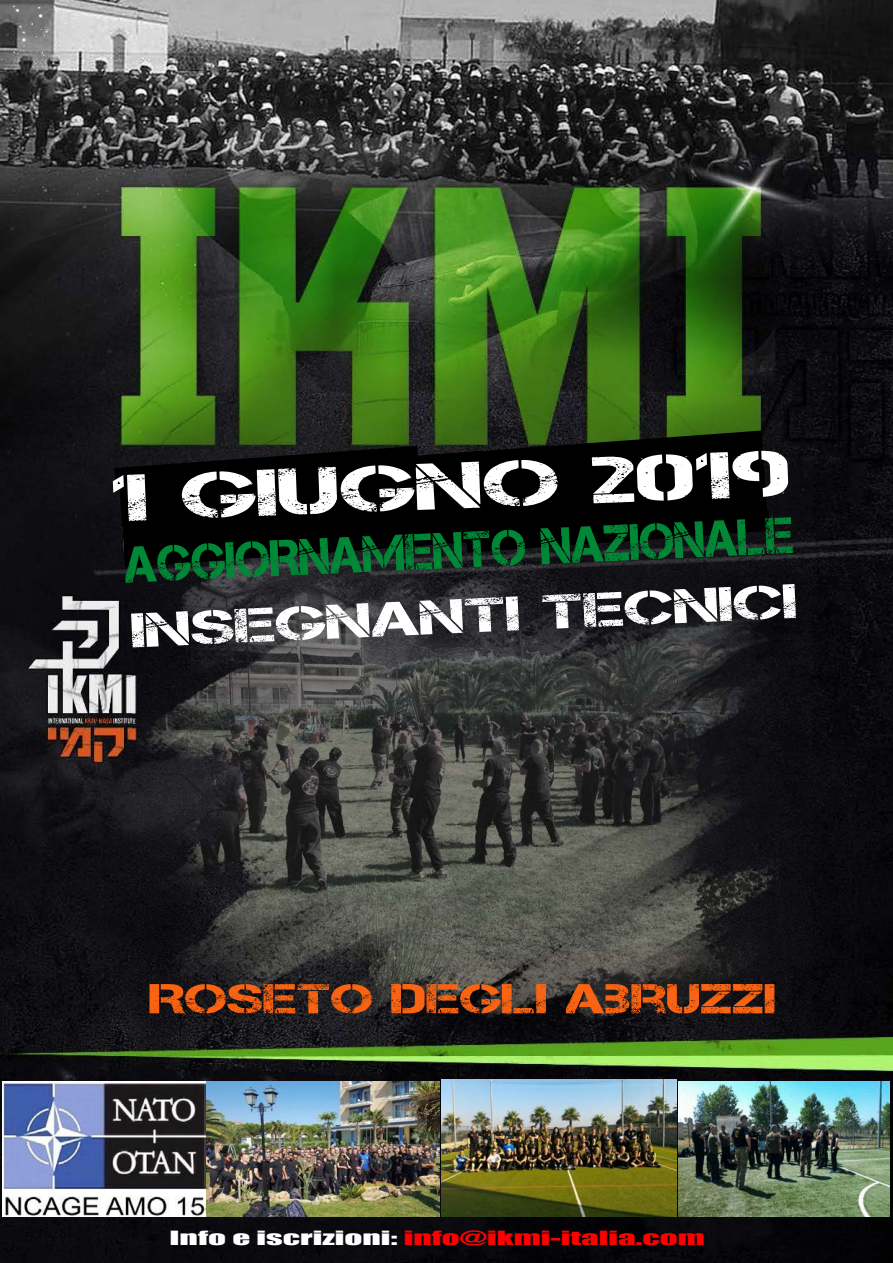
<style>
.page{position:relative;width:893px;height:1263px;background:#fff}
.page>*{position:absolute;margin:0;border:0;box-sizing:border-box;transform-origin:0 0}
.t1{font:65.7px "Captureit";color:#fff;scale:1.68 1}
.t2{font:51.15px "Captureit";color:#008837}
.t3{font:48.3px "Captureit";color:#fff;scale:1.53 1}
.t4{font:41.7px "Captureit";color:#f96311;scale:1.46 1}
.t5{font:18px "Impact";color:#f00;scale:1.95 1}
.s1{color:#fff}
</style>
<div class="page">
<img style="left:0;top:0;width:893px;height:1263px">
<img style="left:2px;top:1081px;width:437px;height:136px">
<img style="left:678px;top:1081px;width:212px;height:136px">
<img style="left:133px;top:521px;width:686px;height:508px">
<svg style="left:119px;top:431px;width:649px;height:136px;background:#0b0f09"></svg>
<svg style="left:466px;top:510px;width:304px;height:43px;background:#060607"></svg>
<svg style="left:114px;top:446px;width:370px;height:48px;background:#050506"></svg>
<img style="left:442px;top:1080px;width:234px;height:137px">
<h1 class="t1" style="left:112px;top:461px;width:405px;rotate:-2deg">1 GIUGNO 2019</h1>
<h2 class="t2" style="left:123px;top:539px;width:671px;rotate:-3deg">AGGIORNAMENTO NAZIONALE</h2>
<h3 class="t3" style="left:130px;top:606px;width:437px;rotate:-3deg">INSEGNANTI TECNICI</h3>
<h3 class="t4" style="left:149px;top:975px;width:431px">ROSETO DEGLI ABRUZZI</h3>
<p class="t5" style="left:170px;top:1224px;width:276px"><span class="s1">Info e iscrizioni:</span> info@ikmi-italia.com</p>
</div>
